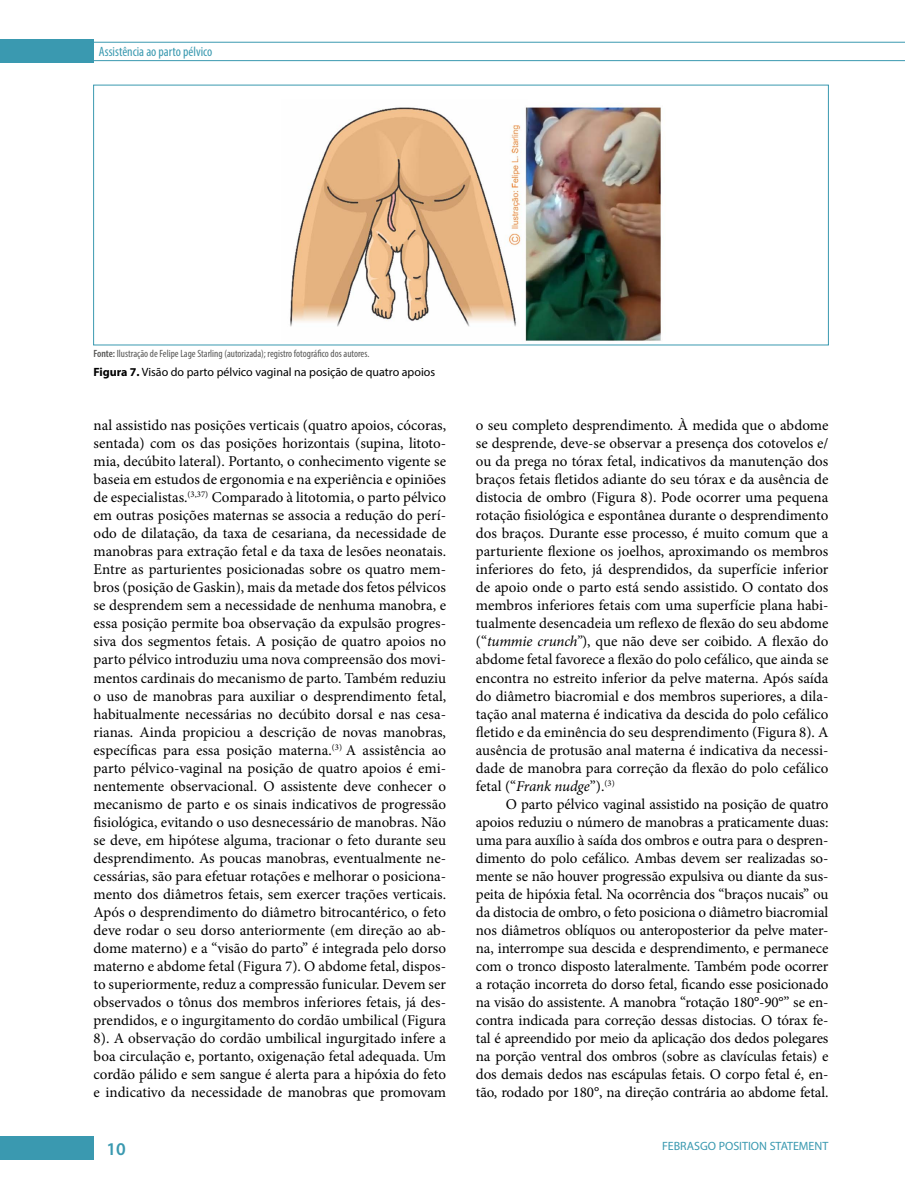
<style>
.page{position:relative;width:905px;height:1202px;background:#fff}
.page>*{position:absolute;margin:0;border:0;box-sizing:border-box;transform-origin:0 0}
.t1{font:600 18px "Myriad Pro";color:#3a99b0}
.t2{font:15px/18px "Minion Pro";letter-spacing:-.005em;color:#000;text-align:justify}
.t3{font:condensed 13.5px "Myriad Pro";color:#3a99b0}
.t4{font:12px "Myriad Pro";color:#000}
.t5{font:12px "Myriad Pro";color:#3a99b0}
.t6{font:condensed 10.5px "Myriad Pro";color:#575756}
.s1{font-weight:600}
.s2{font-weight:700}
.s3{font-style:italic}
</style>
<div class="page">
<div style="left:0;top:1135px;width:93px;height:23px;background:#3a99b0"></div>
<hr style="left:94px;top:60px;width:810px;height:1px;background:#3a99b0">
<hr style="left:94px;top:42px;width:810px;height:1px;background:#3a99b0">
<div style="left:0;top:40px;width:93px;height:23px;background:#3a99b0"></div>
<img style="left:290px;top:107px;width:371px;height:234px">
<p class="t3" style="left:99px;top:43px;width:115px">Assistência ao parto pélvico</p>
<p class="t6" style="left:93px;top:347px;width:277px"><span class="s1">Fonte:</span> Ilustração de Felipe Lage Starling (autorizada); registro fotográfico dos autores.</p>
<p class="t4" style="left:93px;top:364px;width:343px"><span class="s2">Figura 7.</span> Visão do parto pélvico vaginal na posição de quatro apoios</p>
<p class="t2" style="left:94px;top:416px;width:354px">nal assistido nas posições verticais (quatro apoios, cócoras, sentada) com os das posições horizontais (supina, litoto&shy;mia, decúbito lateral). Portanto, o conhecimento vigente se baseia em estudos de ergonomia e na experiência e opiniões de especialistas.<sup>(3,37)</sup> Comparado à litotomia, o parto pélvico em outras posições maternas se associa a redução do perí&shy;odo de dilatação, da taxa de cesariana, da necessidade de manobras para extração fetal e da taxa de lesões neonatais.<br>Entre as parturientes posicionadas sobre os quatro mem&shy;bros (posição de Gaskin), mais da metade dos fetos pélvicos se desprendem sem a necessidade de nenhuma manobra, e essa posição permite boa observação da expulsão progres&shy;siva dos segmentos fetais. A posição de quatro apoios no parto pélvico introduziu uma nova compreensão dos movi&shy;mentos cardinais do mecanismo de parto. Também reduziu o uso de manobras para auxiliar o desprendimento fetal, habitualmente necessárias no decúbito dorsal e nas cesa&shy;rianas. Ainda propiciou a descrição de novas manobras, específicas para essa posição materna.<sup>(3)</sup> A assistência ao parto pélvico-vaginal na posição de quatro apoios é emi&shy;nentemente observacional. O assistente deve conhecer o mecanismo de parto e os sinais indicativos de progressão fisiológica, evitando o uso desnecessário de manobras. Não se deve, em hipótese alguma, tracionar o feto durante seu desprendimento. As poucas manobras, eventualmente ne&shy;cessárias, são para efetuar rotações e melhorar o posiciona&shy;mento dos diâmetros fetais, sem exercer trações verticais.<br>Após o desprendimento do diâmetro bitrocantérico, o feto deve rodar o seu dorso anteriormente (em direção ao ab&shy;dome materno) e a “visão do parto” é integrada pelo dorso materno e abdome fetal (Figura 7). O abdome fetal, dispos&shy;to superiormente, reduz a compressão funicular. Devem ser observados o tônus dos membros inferiores fetais, já des&shy;prendidos, e o ingurgitamento do cordão umbilical (Figura 8). A observação do cordão umbilical ingurgitado infere a boa circulação e, portanto, oxigenação fetal adequada. Um cordão pálido e sem sangue é alerta para a hipóxia do feto e indicativo da necessidade de manobras que promovam</p>
<p class="t2" style="left:476px;top:416px;width:354px">o seu completo desprendimento. À medida que o abdome se desprende, deve-se observar a presença dos cotovelos e/ ou da prega no tórax fetal, indicativos da manutenção dos braços fetais fletidos adiante do seu tórax e da ausência de distocia de ombro (Figura 8). Pode ocorrer uma pequena rotação fisiológica e espontânea durante o desprendimento dos braços. Durante esse processo, é muito comum que a parturiente flexione os joelhos, aproximando os membros inferiores do feto, já desprendidos, da superfície inferior de apoio onde o parto está sendo assistido. O contato dos membros inferiores fetais com uma superfície plana habi&shy;tualmente desencadeia um reflexo de flexão do seu abdome (“<span class="s3">tummie crunch”</span>), que não deve ser coibido. A flexão do abdome fetal favorece a flexão do polo cefálico, que ainda se encontra no estreito inferior da pelve materna. Após saída do diâmetro biacromial e dos membros superiores, a dila&shy;tação anal materna é indicativa da descida do polo cefálico fletido e da eminência do seu desprendimento (Figura 8). A ausência de protusão anal materna é indicativa da necessi&shy;dade de manobra para correção da flexão do polo cefálico fetal (“<span class="s3">Frank nudge</span>”).<sup>(3)</sup></p>
<p class="t2" style="left:476px;top:794px;width:354px;text-indent:30px">O parto pélvico vaginal assistido na posição de quatro apoios reduziu o número de manobras a praticamente duas: uma para auxílio à saída dos ombros e outra para o despren&shy;dimento do polo cefálico. Ambas devem ser realizadas so&shy;mente se não houver progressão expulsiva ou diante da sus&shy;peita de hipóxia fetal. Na ocorrência dos “braços nucais” ou da distocia de ombro, o feto posiciona o diâmetro biacromial nos diâmetros oblíquos ou anteroposterior da pelve mater&shy;na, interrompe sua descida e desprendimento, e permanece com o tronco disposto lateralmente. Também pode ocorrer a rotação incorreta do dorso fetal, ficando esse posicionado na visão do assistente. A manobra “rotação 180°-90°” se en&shy;contra indicada para correção dessas distocias. O tórax fe&shy;tal é apreendido por meio da aplicação dos dedos polegares na porção ventral dos ombros (sobre as clavículas fetais) e dos demais dedos nas escápulas fetais. O corpo fetal é, en&shy;tão, rodado por 180°, na direção contrária ao abdome fetal.</p>
<p class="t1" style="left:107px;top:1137px;width:21px">10</p>
<p class="t5" style="left:662px;top:1138px;width:168px">FEBRASGO POSITION STATEMENT</p>
</div>
